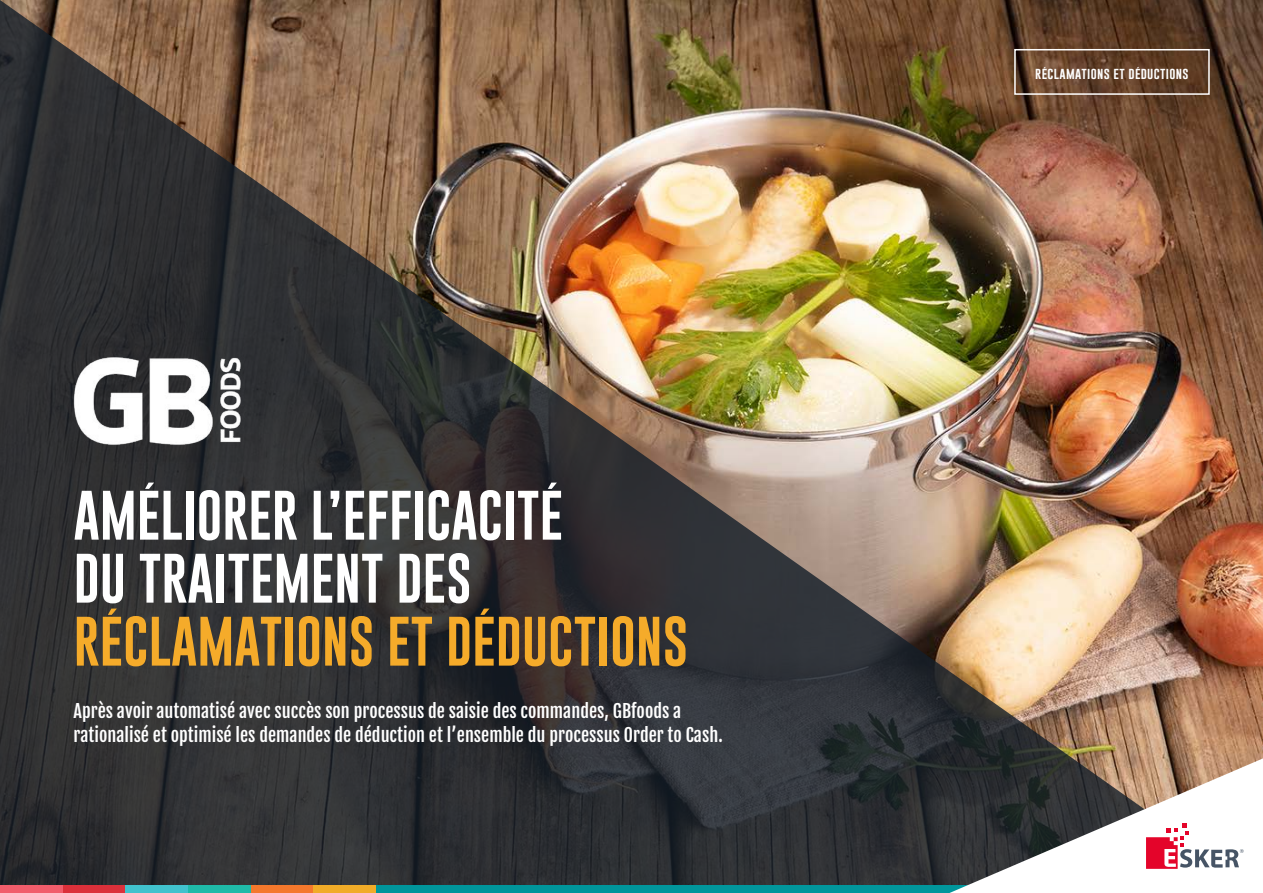
<style>
.page{position:relative;width:1263px;height:893px;background:#fff}
.page>*{position:absolute;margin:0;border:0;box-sizing:border-box;transform-origin:0 0}
.t1{font:51px/63px "Gobold";color:#fff}
.t2{font:51px "Gobold";color:#f5ab2a}
.t3{font:18px/24px "Fjalla One";color:#fff}
.t4{font:12px "Gobold";letter-spacing:.03em;color:#fff}
</style>
<div class="page">
<img style="left:0;top:0;width:1263px;height:885px">
<div style="left:0;top:885px;width:1263px;height:8px;background:#01969c"></div>
<div style="left:0;top:885px;width:63px;height:8px;background:#f15d6b"></div>
<div style="left:63px;top:885px;width:63px;height:8px;background:#db303a"></div>
<div style="left:125px;top:885px;width:63px;height:8px;background:#41c2cd"></div>
<div style="left:188px;top:885px;width:63px;height:8px;background:#1fbaa8"></div>
<div style="left:251px;top:885px;width:63px;height:8px;background:#f4782c"></div>
<div style="left:313px;top:885px;width:63px;height:8px;background:#f1ac28"></div>
<svg style="left:949px;top:758px;width:314px;height:135px"></svg>
<div style="left:1014px;top:49px;width:196px;height:46px;border:2px solid #fff"></div>
<img style="left:57px;top:339px;width:202px;height:122px">
<h1 class="t1" style="left:74px;top:484px;width:491px">AMÉLIORER L’EFFICACITÉ<br>DU TRAITEMENT DES</h1>
<h1 class="t2" style="left:74px;top:608px;width:616px">RÉCLAMATIONS ET DÉDUCTIONS</h1>
<p class="t3" style="left:74px;top:698px;width:651px">Après avoir automatisé avec succès son processus de saisie des commandes, GBfoods a rationalisé et optimisé les demandes de déduction et l’ensemble du processus Order to Cash.</p>
<p class="t4" style="left:1035px;top:65px;width:155px">réclamations et déductions</p>
</div>
